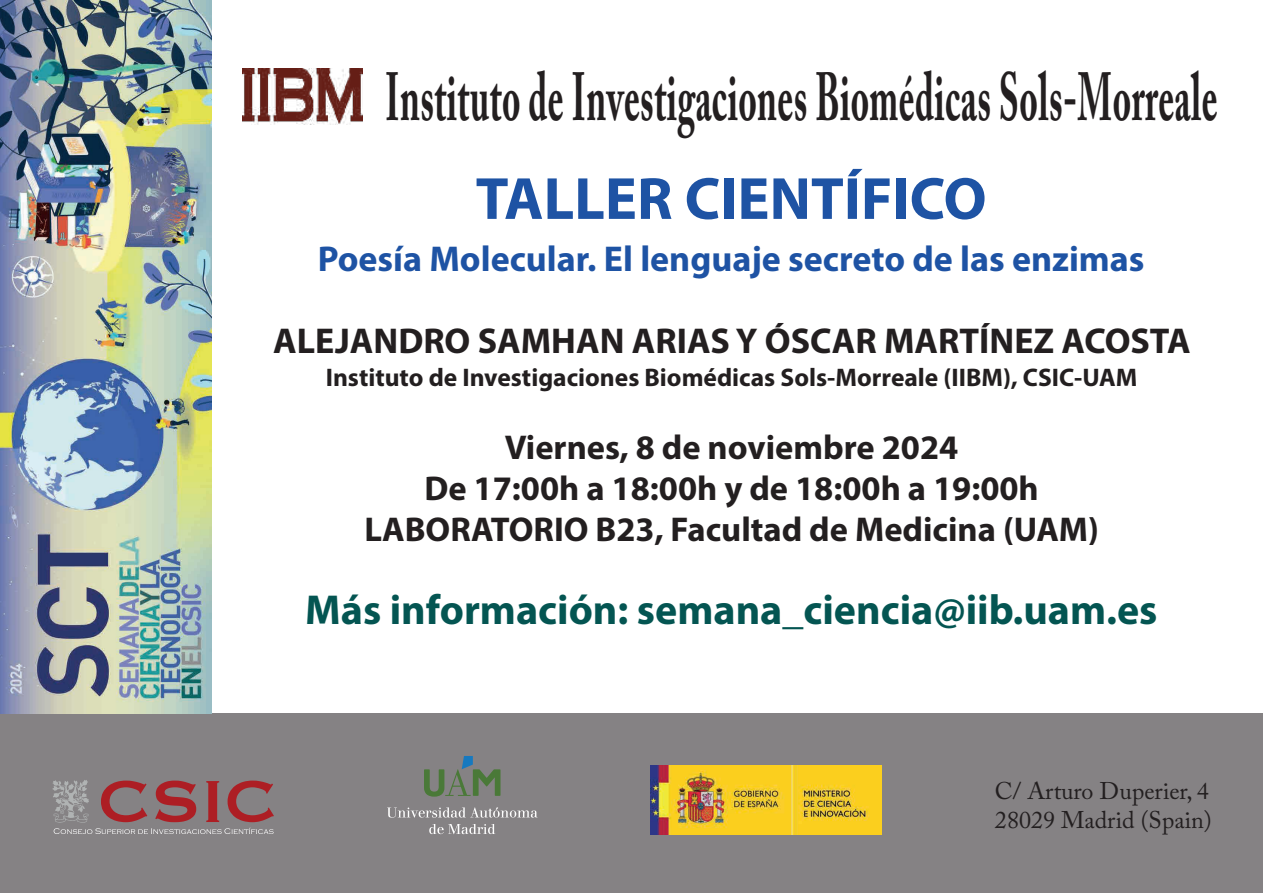
<style>
.page{position:relative;width:1263px;height:893px;background:#fff}
.page>*{position:absolute;margin:0;border:0;box-sizing:border-box;transform-origin:0 0}
.t1{font:700 67.5px "Adobe Caslon Pro";letter-spacing:.015em;color:#231f20;scale:.52 1}
.t2{font:700 60px "Myriad Pro";color:#1e53a4}
.t3{font:700 42px "Myriad Pro";color:#045552}
.t4{font:700 36px "Myriad Pro";color:#1e53a4}
.t5{font:700 36px "Myriad Pro";color:#231f20}
.t6{font:700 34.5px/41.4px "Myriad Pro";color:#231f20;text-align:center}
.t7{font:700 25.5px "Myriad Pro";color:#231f20}
.t8{font:24px/28.8px "Adobe Caslon Pro";color:#231f20}
</style>
<div class="page">
<div style="left:0;top:713px;width:1263px;height:180px;background:#858284"></div>
<svg style="left:52px;top:780px;width:222px;height:54px"></svg>
<svg style="left:387px;top:807px;width:150px;height:11px"></svg>
<svg style="left:429px;top:824px;width:66px;height:10px"></svg>
<svg style="left:424px;top:756px;width:76px;height:41px"></svg>
<img style="left:242px;top:68px;width:120px;height:57px">
<img style="left:651px;top:766px;width:231px;height:68px">
<img style="left:0;top:0;width:211px;height:713px">
<h1 class="t1" style="left:385px;top:57px;width:1602px">Instituto de Investigaciones Biomédicas Sols-Morreale</h1>
<h2 class="t2" style="left:476px;top:160px;width:512px">TALLER CIENTÍFICO</h2>
<p class="t4" style="left:318px;top:236px;width:828px">Poesía Molecular. El lenguaje secreto de las enzimas</p>
<p class="t5" style="left:273px;top:318px;width:919px">ALEJANDRO SAMHAN ARIAS Y ÓSCAR MARTÍNEZ ACOSTA</p>
<p class="t7" style="left:326px;top:361px;width:813px">Instituto de Investigaciones Biomédicas Sols-Morreale (IIBM), CSIC-UAM</p>
<p class="t6" style="left:364px;top:425px;width:736px">Viernes, 8 de noviembre 2024<br>De 17:00h a 18:00h y de 18:00h a 19:00h<br>LABORATORIO B23, Facultad de Medicina (UAM)</p>
<p class="t3" style="left:305px;top:582px;width:854px">Más información: semana_ciencia@iib.uam.es</p>
<p class="t8" style="left:995px;top:776px;width:218px">C/ Arturo Duperier, 4<br>28029 Madrid (Spain)</p>
</div>
